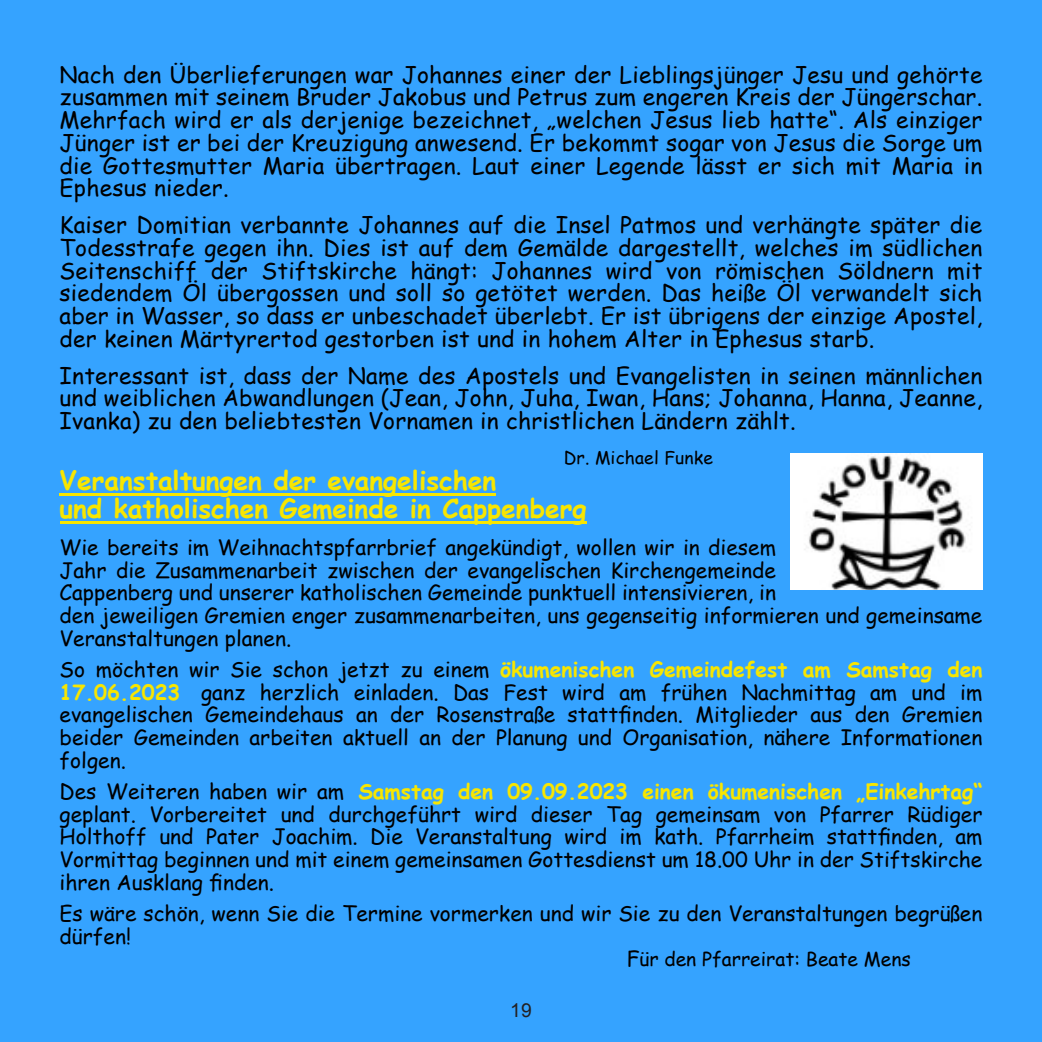
<style>
.page{position:relative;width:1042px;height:1042px;background:#35a3ff}
.page>*{position:absolute;margin:0;border:0;box-sizing:border-box;transform-origin:0 0}
.t1{font:700 26.25px/28.3px "Comic Sans MS";color:#f8e600}
.t2{font:22.75px/22.8px "Comic Sans MS";letter-spacing:.01em;color:#000;text-align:justify}
.t3{font:21px/22.8px "Comic Sans MS";color:#000}
.t4{font:19.25px "Comic Sans MS";color:#000}
.t5{font:19.25px "Arial";color:#231f20}
.t6{font:17.5px "Comic Sans MS";letter-spacing:.01em;color:#000}
.s1{font-weight:700;color:#f8e600}
.s2{font-size:21px}
</style>
<div class="page">
<hr style="left:60px;top:493px;width:436px;height:2px;background:#f8e600">
<hr style="left:60px;top:522px;width:526px;height:2px;background:#f8e600">
<img style="left:791px;top:453px;width:191px;height:137px">
<p class="t2" style="left:60px;top:65px;width:924px">Nach den Überlieferungen war Johannes einer der Lieblingsjünger Jesu und gehörte zusammen mit seinem Bruder Jakobus und Petrus zum engeren Kreis der Jüngerschar.<br>Mehrfach wird er als derjenige bezeichnet, „welchen Jesus lieb hatte“. Als einziger Jünger ist er bei der Kreuzigung anwesend. Er bekommt sogar von Jesus die Sorge um die Gottesmutter Maria übertragen. Laut einer Legende lässt er sich mit Maria in Ephesus nieder.</p>
<p class="t2" style="left:60px;top:216px;width:924px">Kaiser Domitian verbannte Johannes auf die Insel Patmos und verhängte später die Todesstrafe gegen ihn. Dies ist auf dem Gemälde dargestellt, welches im südlichen Seitenschiff der Stiftskirche hängt: Johannes wird von römischen Söldnern mit siedendem Öl übergossen und soll so getötet werden. Das heiße Öl verwandelt sich aber in Wasser, so dass er unbeschadet überlebt. Er ist übrigens der einzige Apostel, der keinen Märtyrertod gestorben ist und in hohem Alter in Ephesus starb.</p>
<p class="t2" style="left:60px;top:366px;width:924px">Interessant ist, dass der Name des Apostels und Evangelisten in seinen männlichen und weiblichen Abwandlungen (Jean, John, Juha, Iwan, Hans; Johanna, Hanna, Jeanne, Ivanka) zu den beliebtesten Vornamen in christlichen Ländern zählt.</p>
<p class="t6" style="left:564px;top:450px;width:151px">Dr. Michael Funke</p>
<p class="t1" style="left:60px;top:469px;width:528px">Veranstaltungen der evangelischen<br>und katholischen Gemeinde in Cappenberg</p>
<p class="t3" style="left:60px;top:538px;width:924px">Wie bereits im Weihnachtspfarrbrief angekündigt, wollen wir in diesem<br>Jahr die Zusammenarbeit zwischen der evangelischen Kirchengemeinde<br>Cappenberg und unserer katholischen Gemeinde punktuell intensivieren, in<br>den jeweiligen Gremien enger zusammenarbeiten, uns gegenseitig informieren und gemeinsame Veranstaltungen planen.</p>
<p class="t3" style="left:60px;top:660px;width:924px;text-align:justify">So möchten wir Sie schon jetzt zu einem <span class="s1">ökumenischen Gemeindefest am Samstag den 17.06.2023</span> ganz herzlich einladen. Das Fest wird am frühen Nachmittag am und im evangelischen Gemeindehaus an der Rosenstraße stattfinden. Mitglieder aus den Gremien beider Gemeinden arbeiten aktuell an der Planung und Organisation, nähere Informationen folgen.</p>
<p class="t3" style="left:60px;top:782px;width:924px;text-align:justify">Des Weiteren haben wir am <span class="s1">Samstag den 09.09.2023 einen ökumenischen „Einkehrtag“ </span>geplant. Vorbereitet und durchgeführt wird dieser Tag gemeinsam von Pfarrer Rüdiger Holthoff und Pater Joachim. Die Veranstaltung wird im kath. Pfarrheim stattfinden, am Vormittag beginnen und mit einem gemeinsamen Gottesdienst um 18.00 Uhr in der Stiftskirche ihren Ausklang finden.</p>
<p class="t3" style="left:60px;top:904px;width:924px">Es wäre schön, wenn Sie die Termine vormerken und wir Sie zu den Veranstaltungen begrüßen dürfen!</p>
<p class="t4" style="left:627px;top:951px;width:286px"><span class="s2">F</span>ür den Pfarreirat: Beate Mens</p>
<p class="t5" style="left:510px;top:1003px;width:23px">19</p>
</div>
